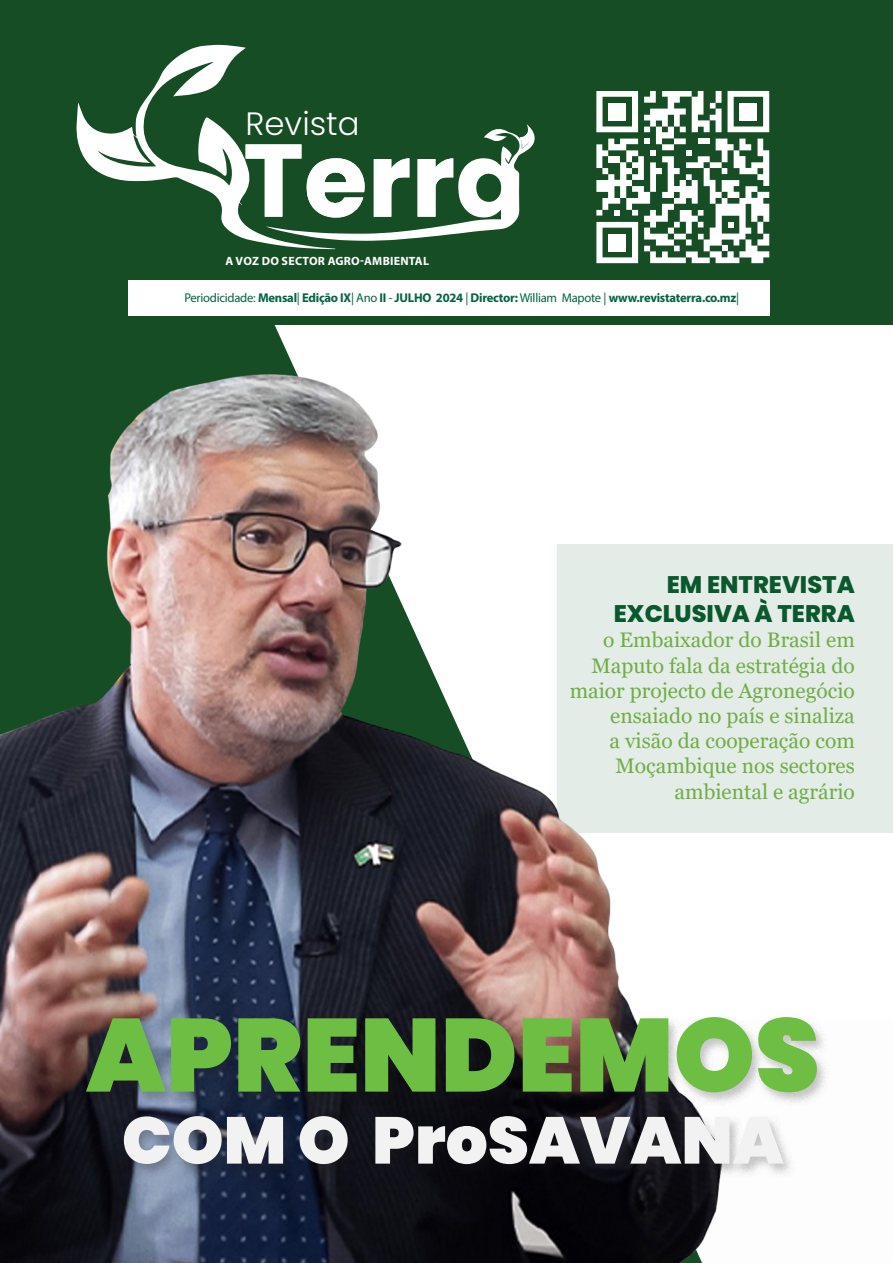
<style>
.page{position:relative;width:893px;height:1263px;background:#fff}
.page>*{position:absolute;margin:0;border:0;box-sizing:border-box;transform-origin:0 0}
.Titulo{font:900 103.5px "Poppins";color:#6ebe44}
.Titulo-2{font:900 66px "Poppins";color:#f2f2f2}
.t1{font:300 32.25px "Poppins";color:#fff}
.Titulo-3{font:800 24px "Poppins";color:#0a582d}
.Titulo-4{font:21px/25.2px "Georgia";color:#70ad47;text-align:right}
.t2{font:700 12.75px "Myriad Pro";letter-spacing:-.02em;color:#026442}
.Titulo-5{font:700 12px "Myriad Pro";letter-spacing:.02em;color:#fff}
.s1{font-weight:400}
</style>
<div class="page">
<div style="left:557px;top:544px;width:336px;height:288px;background:#e4ece7"></div>
<div style="left:0;top:0;width:893px;height:325px;background:#164d25"></div>
<div style="left:129px;top:281px;width:641px;height:35px;background:#fff"></div>
<img style="left:0;top:44px;width:752px;height:1219px">
<svg style="left:40px;top:1018px;width:712px;height:245px;background:#2a2b36"></svg>
<svg style="left:596px;top:91px;width:173px;height:172px"></svg>
<div style="left:608px;top:103px;width:18px;height:17px;background:#fff"></div>
<div style="left:739px;top:103px;width:18px;height:17px;background:#fff"></div>
<div style="left:608px;top:234px;width:18px;height:17px;background:#fff"></div>
<div style="left:608px;top:156px;width:12px;height:6px;background:#fff"></div>
<div style="left:82px;top:1015px;width:748px;height:163px;background:#231f20;opacity:.26"></div>
<h3 class="t1" style="left:246px;top:105px;width:115px">Revista</h3>
<p class="Titulo-5" style="left:225px;top:254px;width:205px">A VOZ DO SECTOR AGRO-AMBIENTAL</p>
<p class="t2" style="left:184px;top:289px;width:556px"><span class="s1">Periodicidade:</span> Mensal<span class="s1">|</span> Edição IX<span class="s1">| Ano</span> II <span class="s1">-</span> JULHO 2024 <span class="s1">|</span> Director: <span class="s1">William Mapote |</span> www.revistaterra.co.mz<span class="s1">|</span></p>
<p class="Titulo-3" style="left:667px;top:571px;width:190px">EM ENTREVISTA</p>
<p class="Titulo-3" style="left:614px;top:599px;width:243px">EXCLUSIVA À TERRA</p>
<p class="Titulo-4" style="left:570px;top:628px;width:287px">o Embaixador do Brasil em<br>Maputo fala da estratégia do maior projecto de Agronegócio ensaiado no país e sinaliza<br>a visão da cooperação com<br>Moçambique nos sectores ambiental e agrário</p>
<p class="Titulo" style="left:86px;top:995px;width:735px">APRENDEMOS</p>
<p class="Titulo-2" style="left:122px;top:1102px;width:663px">COM O ProSAVANA</p>
</div>
